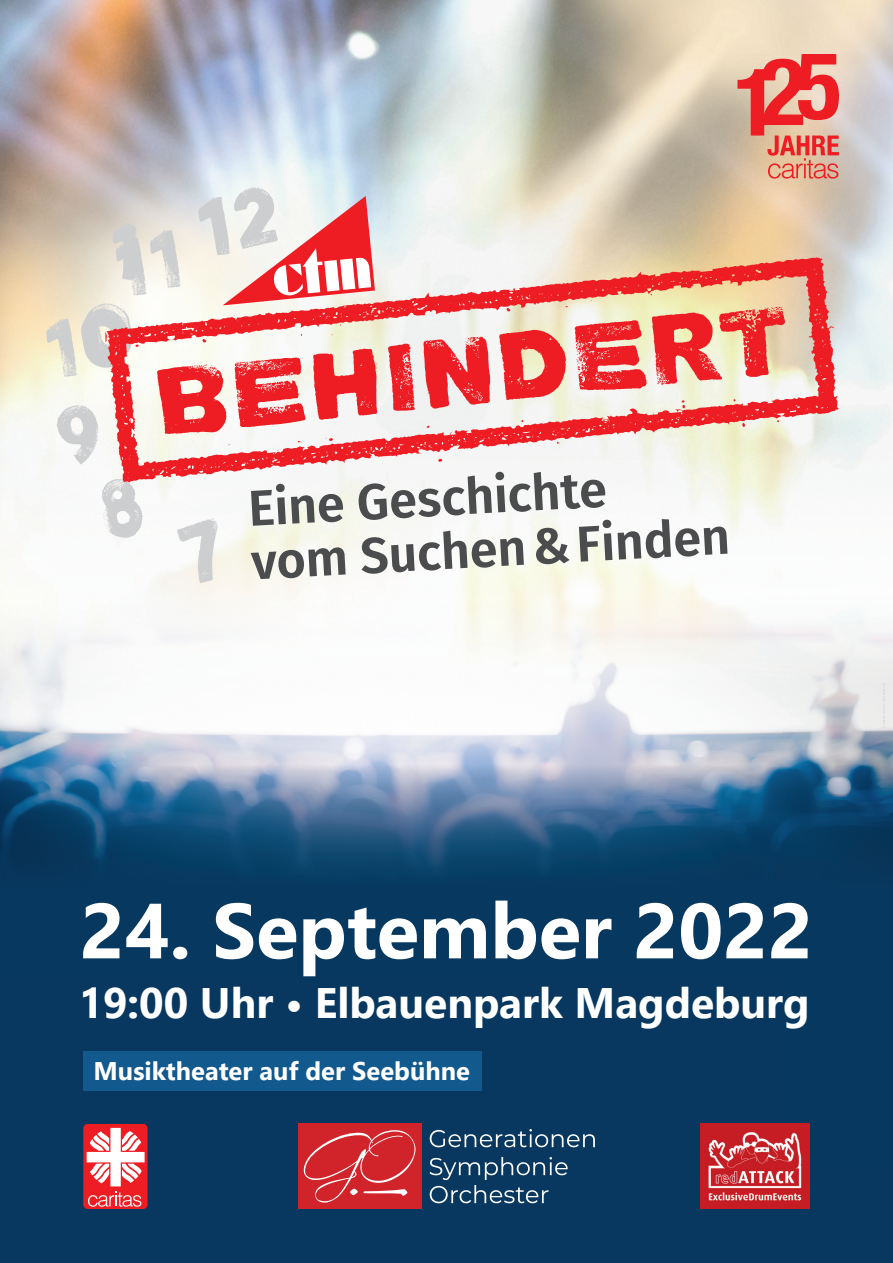
<style>
.page{position:relative;width:893px;height:1263px;background:#fff}
.page>*{position:absolute;margin:0;border:0;box-sizing:border-box;transform-origin:0 0}
.t1{font:700 78px "Segoe UI";color:#fff}
.t2{font:700 42.6px "Segoe UI";color:#fff}
.t3{font:700 25.5px "Segoe UI";color:#fff}
</style>
<div class="page">
<img style="left:0;top:0;width:893px;height:1263px">
<svg style="left:177px;top:518px;width:41px;height:65px"></svg>
<svg style="left:113px;top:222px;width:68px;height:35px;background:#dbd8d4"></svg>
<svg style="left:57px;top:405px;width:41px;height:59px"></svg>
<svg style="left:198px;top:187px;width:177px;height:70px"></svg>
<svg style="left:102px;top:471px;width:41px;height:67px"></svg>
<svg style="left:107px;top:257px;width:731px;height:225px"></svg>
<svg style="left:203px;top:339px;width:4px;height:4px"></svg>
<svg style="left:46px;top:303px;width:93px;height:74px;background:#e7c6bc"></svg>
<svg style="left:299px;top:328px;width:5px;height:8px"></svg>
<svg style="left:651px;top:292px;width:3px;height:4px"></svg>
<svg style="left:507px;top:308px;width:4px;height:4px"></svg>
<svg style="left:564px;top:302px;width:4px;height:5px"></svg>
<svg style="left:681px;top:400px;width:4px;height:8px"></svg>
<svg style="left:734px;top:399px;width:4px;height:4px"></svg>
<svg style="left:325px;top:438px;width:8px;height:3px"></svg>
<svg style="left:520px;top:420px;width:6px;height:6px"></svg>
<svg style="left:251px;top:484px;width:92px;height:42px"></svg>
<svg style="left:251px;top:547px;width:95px;height:32px"></svg>
<svg style="left:358px;top:472px;width:254px;height:102px"></svg>
<svg style="left:618px;top:519px;width:109px;height:40px"></svg>
<svg style="left:157px;top:357px;width:149px;height:95px"></svg>
<svg style="left:423px;top:336px;width:67px;height:73px"></svg>
<svg style="left:313px;top:349px;width:64px;height:71px"></svg>
<svg style="left:388px;top:344px;width:27px;height:67px"></svg>
<svg style="left:499px;top:330px;width:67px;height:70px;background:#ee615d"></svg>
<svg style="left:575px;top:307px;width:210px;height:84px;background:#ee8b7f"></svg>
<div style="left:83px;top:1051px;width:398px;height:39px;background:#12598d"></div>
<svg style="left:737px;top:54px;width:102px;height:125px;background:#e58375"></svg>
<div style="left:298px;top:1124px;width:123px;height:85px;background:#d1232a"></div>
<svg style="left:430px;top:1157px;width:138px;height:46px;background:#305879"></svg>
<svg style="left:430px;top:1129px;width:165px;height:18px;background:#3d6281"></svg>
<svg style="left:304px;top:1130px;width:111px;height:73px"></svg>
<img style="left:701px;top:1124px;width:109px;height:85px">
<div style="left:83px;top:1124px;width:65px;height:85px;background:#ee1d23;border-radius:4px"></div>
<svg style="left:87px;top:1128px;width:58px;height:79px"></svg>
<h1 class="t1" style="left:80px;top:857px;width:734px">24. September 2022</h1>
<p class="t2" style="left:79px;top:963px;width:732px">19:00 Uhr • Elbauenpark Magdeburg</p>
<p class="t3" style="left:94px;top:1047px;width:378px">Musiktheater auf der Seebühne</p>
</div>
